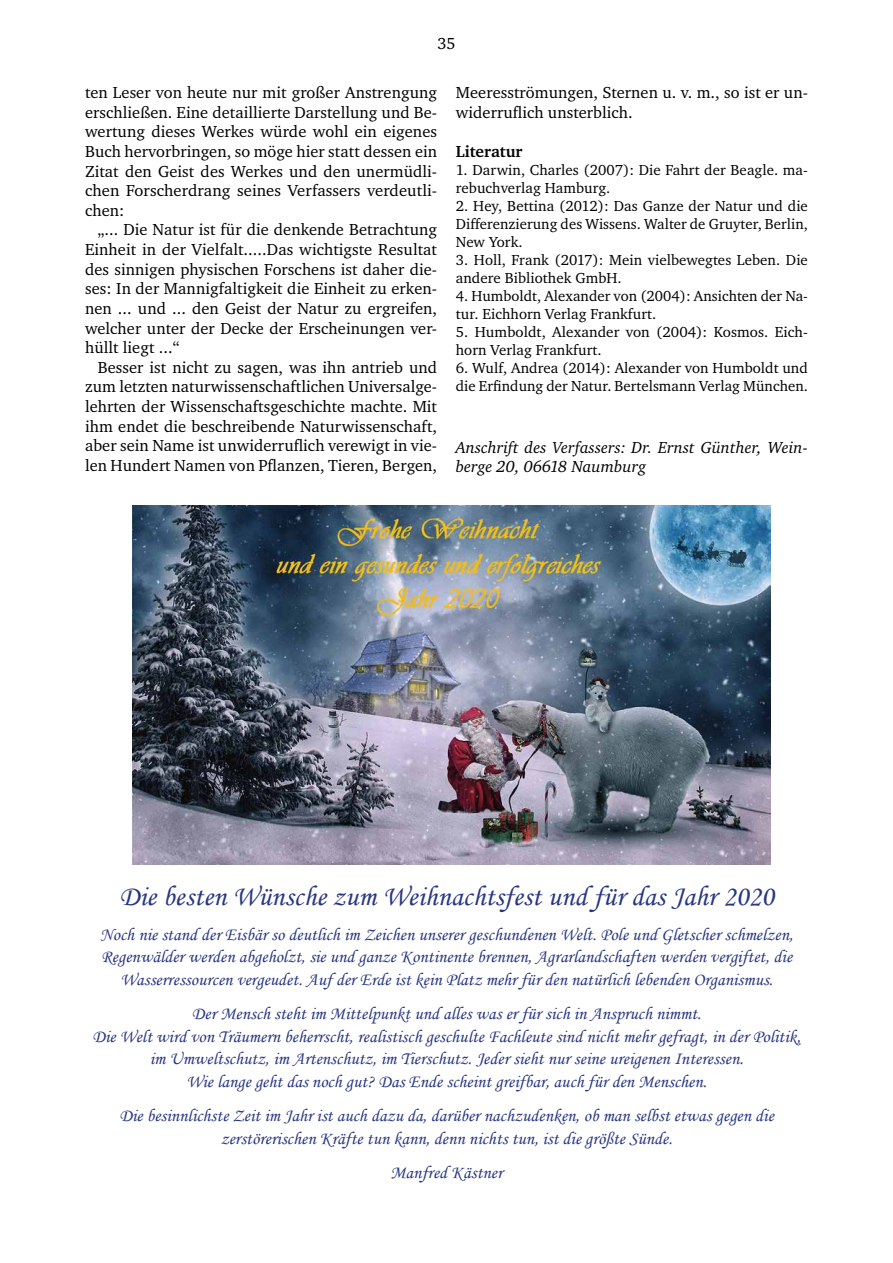
<style>
.page{position:relative;width:893px;height:1263px;background:#fff}
.page>*{position:absolute;margin:0;border:0;box-sizing:border-box;transform-origin:0 0}
.t1{font:28.5px "Monotype Corsiva";letter-spacing:.005em;color:#283583}
.t2{font:18px/22.5px "Monotype Corsiva";letter-spacing:.005em;color:#283583;text-align:center}
.t3{font:16.5px/19.6px "UV Charter";letter-spacing:.005em;color:#000;text-align:justify}
.t4{font:italic 16.5px/19.6px "UV Charter";letter-spacing:.005em;color:#000}
.t5{font:700 16.5px "UV Charter";color:#000}
.t6{font:15px/18px "UV Charter";letter-spacing:.005em;color:#000}
</style>
<div class="page">
<img style="left:133px;top:505px;width:638px;height:359px">
<p class="t3" style="left:437px;top:33px;width:20px">35</p>
<p class="t3" style="left:85px;top:82px;width:354px">ten Leser von heute nur mit großer Anstrengung erschließen. Eine detaillierte Darstellung und Be&shy;wertung dieses Werkes würde wohl ein eigenes Buch hervorbringen, so möge hier statt dessen ein Zitat den Geist des Werkes und den unermüdli&shy;chen Forscherdrang seines Verfassers verdeutli&shy;chen:</p>
<p class="t3" style="left:85px;top:220px;width:354px;text-indent:13px">„... Die Natur ist für die denkende Betrachtung Einheit in der Vielfalt.....Das wichtigste Resultat des sinnigen physischen Forschens ist daher die&shy;ses: In der Mannigfaltigkeit die Einheit zu erken&shy;nen ... und ... den Geist der Natur zu ergreifen, welcher unter der Decke der Erscheinungen ver&shy;hüllt liegt ...“</p>
<p class="t3" style="left:85px;top:357px;width:354px;text-indent:13px">Besser ist nicht zu sagen, was ihn antrieb und zum letzten naturwissenschaftlichen Universalge&shy;lehrten der Wissenschaftsgeschichte machte. Mit ihm endet die beschreibende Naturwissenschaft, aber sein Name ist unwiderruflich verewigt in vie&shy;len Hundert Namen von Pflanzen, Tieren, Bergen,</p>
<p class="t3" style="left:456px;top:82px;width:354px">Meeresströmungen, Sternen u. v. m., so ist er un&shy;widerruflich unsterblich.</p>
<p class="t5" style="left:456px;top:141px;width:68px">Literatur</p>
<p class="t6" style="left:456px;top:161px;width:354px">1. Darwin, Charles (2007): Die Fahrt der Beagle. ma&shy;rebuchverlag Hamburg.</p>
<p class="t6" style="left:456px;top:197px;width:354px;text-align:justify">2. Hey, Bettina (2012): Das Ganze der Natur und die Differenzierung des Wissens. Walter de Gruyter, Berlin, New York.</p>
<p class="t6" style="left:456px;top:251px;width:354px">3. Holl, Frank (2017): Mein vielbewegtes Leben. Die andere Bibliothek GmbH.</p>
<p class="t6" style="left:456px;top:287px;width:354px">4. Humboldt, Alexander von (2004): Ansichten der Na&shy;tur. Eichhorn Verlag Frankfurt.</p>
<p class="t6" style="left:456px;top:323px;width:354px">5. Humboldt, Alexander von (2004): Kosmos. Eich&shy;horn Verlag Frankfurt.</p>
<p class="t6" style="left:456px;top:359px;width:354px">6. Wulf, Andrea (2014): Alexander von Humboldt und die Erfindung der Natur. Bertelsmann Verlag München.</p>
<p class="t4" style="left:456px;top:437px;width:354px">Anschrift des Verfassers: Dr. Ernst Günther, Wein&shy;berge 20, 06618 Naumburg</p>
<h1 class="t1" style="left:120px;top:879px;width:656px">Die besten Wünsche zum Weihnachtsfest und für das Jahr 2020</h1>
<p class="t2" style="left:100px;top:923px;width:694px">Noch nie stand der Eisbär so deutlich im Zeichen unserer geschundenen Welt. Pole und Gletscher schmelzen,<br>Regenwälder werden abgeholzt, sie und ganze Kontinente brennen, Agrarlandschaften werden vergiftet, die<br>Wasserressourcen vergeudet. Auf der Erde ist kein Platz mehr für den natürlich lebenden Organismus.</p>
<p class="t2" style="left:92px;top:1002px;width:710px">Der Mensch steht im Mittelpunkt und alles was er für sich in Anspruch nimmt.<br>Die Welt wird von Träumern beherrscht, realistisch geschulte Fachleute sind nicht mehr gefragt, in der Politik, im Umweltschutz, im Artenschutz, im Tierschutz. Jeder sieht nur seine ureigenen Interessen.<br>Wie lange geht das noch gut? Das Ende scheint greifbar, auch für den Menschen.</p>
<p class="t2" style="left:119px;top:1104px;width:656px">Die besinnlichste Zeit im Jahr ist auch dazu da, darüber nachzudenken, ob man selbst etwas gegen die zerstörerischen Kräfte tun kann, denn nichts tun, ist die größte Sünde.</p>
<p class="t2" style="left:390px;top:1161px;width:114px">Manfred Kästner</p>
</div>
